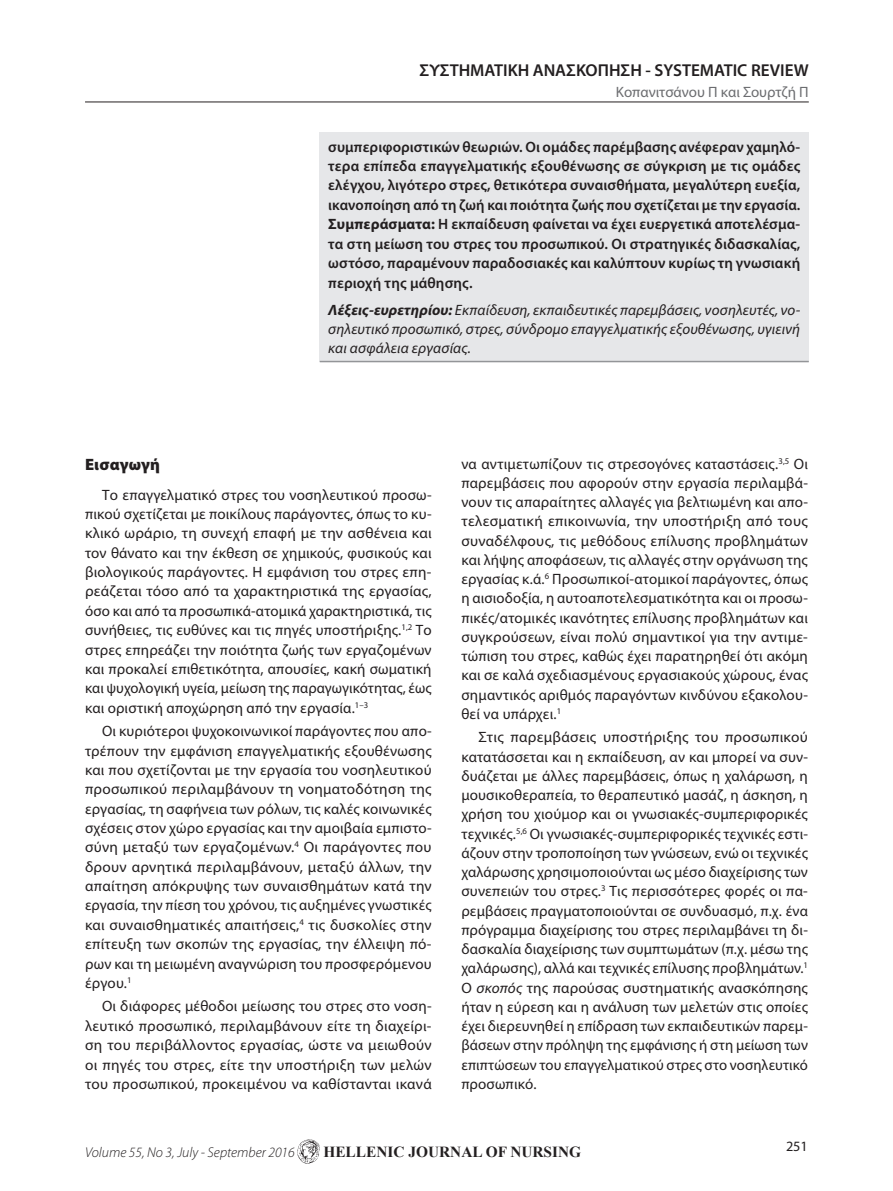
<style>
.page{position:relative;width:893px;height:1191px;background:#fff}
.page>*{position:absolute;margin:0;border:0;box-sizing:border-box;transform-origin:0 0}
.t1{font:600 17.25px "Myriad Pro";color:#231f20}
.t2{font:900 16.5px "Myriad Pro";letter-spacing:.01em;color:#231f20}
.t3{font:700 15.3px "Times New Roman";color:#231f20}
.t4{font:15px/19.2px "Myriad Pro";letter-spacing:.01em;color:#231f20;text-align:justify}
.t5{font:600 15px/19.4px "Myriad Pro";letter-spacing:.01em;color:#231f20;text-align:justify}
.t6{font:italic 15px/18.9px "Myriad Pro";letter-spacing:.01em;color:#231f20;text-align:justify}
.t7{font:15px "Myriad Pro";color:#6c6d70}
.t8{font:italic 300 14.25px "Myriad Pro";color:#231f20}
.t9{font:14.25px "Myriad Pro";color:#231f20}
.s1{font-weight:700}
.s2{font-style:italic}
</style>
<div class="page">
<hr style="left:85px;top:102px;width:724px;height:1px;background:#231f20">
<img style="left:297px;top:1140px;width:23px;height:23px">
<div style="left:320px;top:132px;width:489px;height:229px;background:#e6e7e9"></div>
<hr style="left:320px;top:361px;width:489px;height:1px;background:#939598">
<p class="t1" style="left:420px;top:60px;width:391px">ΣΥΣΤΗΜΑΤΙΚΗ ΑΝΑΣΚΟΠΗΣΗ - SYSTEMATIC REVIEW</p>
<p class="t7" style="left:616px;top:83px;width:194px">Κοπανιτσάνου Π και Σουρτζή Π</p>
<p class="t5" style="left:328px;top:136px;width:474px">συμπεριφοριστικών θεωριών. Οι ομάδες παρέμβασης ανέφεραν χαμηλό&shy;τερα επίπεδα επαγγελματικής εξουθένωσης σε σύγκριση με τις ομάδες ελέγχου, λιγότερο στρες, θετικότερα συναισθήματα, μεγαλύτερη ευεξία, ικανοποίηση από τη ζωή και ποιότητα ζωής που σχετίζεται με την εργασία.<br><span class="s1">Συμπεράσματα:</span> Η εκπαίδευση φαίνεται να έχει ευεργετικά αποτελέσμα&shy;τα στη μείωση του στρες του προσωπικού. Οι στρατηγικές διδασκαλίας, ωστόσο, παραμένουν παραδοσιακές και καλύπτουν κυρίως τη γνωσιακή περιοχή της μάθησης.</p>
<p class="t6" style="left:328px;top:300px;width:473px"><span class="s1">Λέξεις-ευρετηρίου:</span> Εκπαίδευση, εκπαιδευτικές παρεμβάσεις, νοσηλευτές, νο&shy;σηλευτικό προσωπικό, στρες, σύνδρομο επαγγελματικής εξουθένωσης, υγιεινή και ασφάλεια εργασίας.</p>
<p class="t2" style="left:85px;top:453px;width:77px">Εισαγωγή</p>
<p class="t4" style="left:85px;top:485px;width:348px;text-indent:17px">Το επαγγελματικό στρες του νοσηλευτικού προσω&shy;πικού σχετίζεται με ποικίλους παράγοντες, όπως το κυ&shy;κλικό ωράριο, τη συνεχή επαφή με την ασθένεια και τον θάνατο και την έκθεση σε χημικούς, φυσικούς και βιολογικούς παράγοντες. Η εμφάνιση του στρες επη&shy;ρεάζεται τόσο από τα χαρακτηριστικά της εργασίας, όσο και από τα προσωπικά-ατομικά χαρακτηριστικά, τις συνήθειες, τις ευθύνες και τις πηγές υποστήριξης.<sup>1,2</sup> Το στρες επηρεάζει την ποιότητα ζωής των εργαζομένων και προκαλεί επιθετικότητα, απουσίες, κακή σωματική και ψυχολογική υγεία, μείωση της παραγωγικότητας, έως και οριστική αποχώρηση από την εργασία.<sup>1–3</sup></p>
<p class="t4" style="left:85px;top:721px;width:348px;text-indent:17px">Οι κυριότεροι ψυχοκοινωνικοί παράγοντες που απο&shy;τρέπουν την εμφάνιση επαγγελματικής εξουθένωσης και που σχετίζονται με την εργασία του νοσηλευτικού προσωπικού περιλαμβάνουν τη νοηματοδότηση της εργασίας, τη σαφήνεια των ρόλων, τις καλές κοινωνικές σχέσεις στον χώρο εργασίας και την αμοιβαία εμπιστο&shy;σύνη μεταξύ των εργαζομένων.<sup>4</sup> Οι παράγοντες που δρουν αρνητικά περιλαμβάνουν, μεταξύ άλλων, την απαίτηση απόκρυψης των συναισθημάτων κατά την εργασία, την πίεση του χρόνου, τις αυξημένες γνωστικές και συναισθηματικές απαιτήσεις,<sup>4</sup> τις δυσκολίες στην επίτευξη των σκοπών της εργασίας, την έλλειψη πό&shy;ρων και τη μειωμένη αναγνώριση του προσφερόμενου έργου.<sup>1</sup></p>
<p class="t4" style="left:85px;top:996px;width:348px;text-indent:17px">Οι διάφορες μέθοδοι μείωσης του στρες στο νοση&shy;λευτικό προσωπικό, περιλαμβάνουν είτε τη διαχείρι&shy;ση του περιβάλλοντος εργασίας, ώστε να μειωθούν οι πηγές του στρες, είτε την υποστήριξη των μελών του προσωπικού, προκειμένου να καθίστανται ικανά</p>
<p class="t4" style="left:461px;top:453px;width:348px">να αντιμετωπίζουν τις στρεσογόνες καταστάσεις.<sup>3,5</sup> Οι παρεμβάσεις που αφορούν στην εργασία περιλαμβά&shy;νουν τις απαραίτητες αλλαγές για βελτιωμένη και απο&shy;τελεσματική επικοινωνία, την υποστήριξη από τους συναδέλφους, τις μεθόδους επίλυσης προβλημάτων και λήψης αποφάσεων, τις αλλαγές στην οργάνωση της εργασίας κ.ά.<sup>6</sup> Προσωπικοί-ατομικοί παράγοντες, όπως η αισιοδοξία, η αυτοαποτελεσματικότητα και οι προσω&shy;πικές/ατομικές ικανότητες επίλυσης προβλημάτων και συγκρούσεων, είναι πολύ σημαντικοί για την αντιμε&shy;τώπιση του στρες, καθώς έχει παρατηρηθεί ότι ακόμη και σε καλά σχεδιασμένους εργασιακούς χώρους, ένας σημαντικός αριθμός παραγόντων κινδύνου εξακολου&shy;θεί να υπάρχει.<sup>1</sup></p>
<p class="t4" style="left:461px;top:727px;width:348px;text-indent:17px">Στις παρεμβάσεις υποστήριξης του προσωπικού κατατάσσεται και η εκπαίδευση, αν και μπορεί να συν&shy;δυάζεται με άλλες παρεμβάσεις, όπως η χαλάρωση, η μουσικοθεραπεία, το θεραπευτικό μασάζ, η άσκηση, η χρήση του χιούμορ και οι γνωσιακές-συμπεριφορικές τεχνικές.<sup>5,6</sup> Οι γνωσιακές-συμπεριφορικές τεχνικές εστι&shy;άζουν στην τροποποίηση των γνώσεων, ενώ οι τεχνικές χαλάρωσης χρησιμοποιούνται ως μέσο διαχείρισης των συνεπειών του στρες.<sup>3</sup> Τις περισσότερες φορές οι πα&shy;ρεμβάσεις πραγματοποιούνται σε συνδυασμό, π.χ. ένα πρόγραμμα διαχείρισης του στρες περιλαμβάνει τη δι&shy;δασκαλία διαχείρισης των συμπτωμάτων (π.χ. μέσω της χαλάρωσης), αλλά και τεχνικές επίλυσης προβλημάτων.<sup>1<br></sup>Ο <span class="s2">σκοπός</span> της παρούσας συστηματικής ανασκόπησης ήταν η εύρεση και η ανάλυση των μελετών στις οποίες έχει διερευνηθεί η επίδραση των εκπαιδευτικών παρεμ&shy;βάσεων στην πρόληψη της εμφάνισης ή στη μείωση των επιπτώσεων του επαγγελματικού στρες στο νοσηλευτικό προσωπικό.</p>
<p class="t8" style="left:85px;top:1144px;width:211px">Volume 55, No 3, July - September 2016</p>
<p class="t3" style="left:323px;top:1141px;width:259px">HELLENIC JOURNAL OF NURSING</p>
<p class="t9" style="left:786px;top:1137px;width:23px">251</p>
</div>
